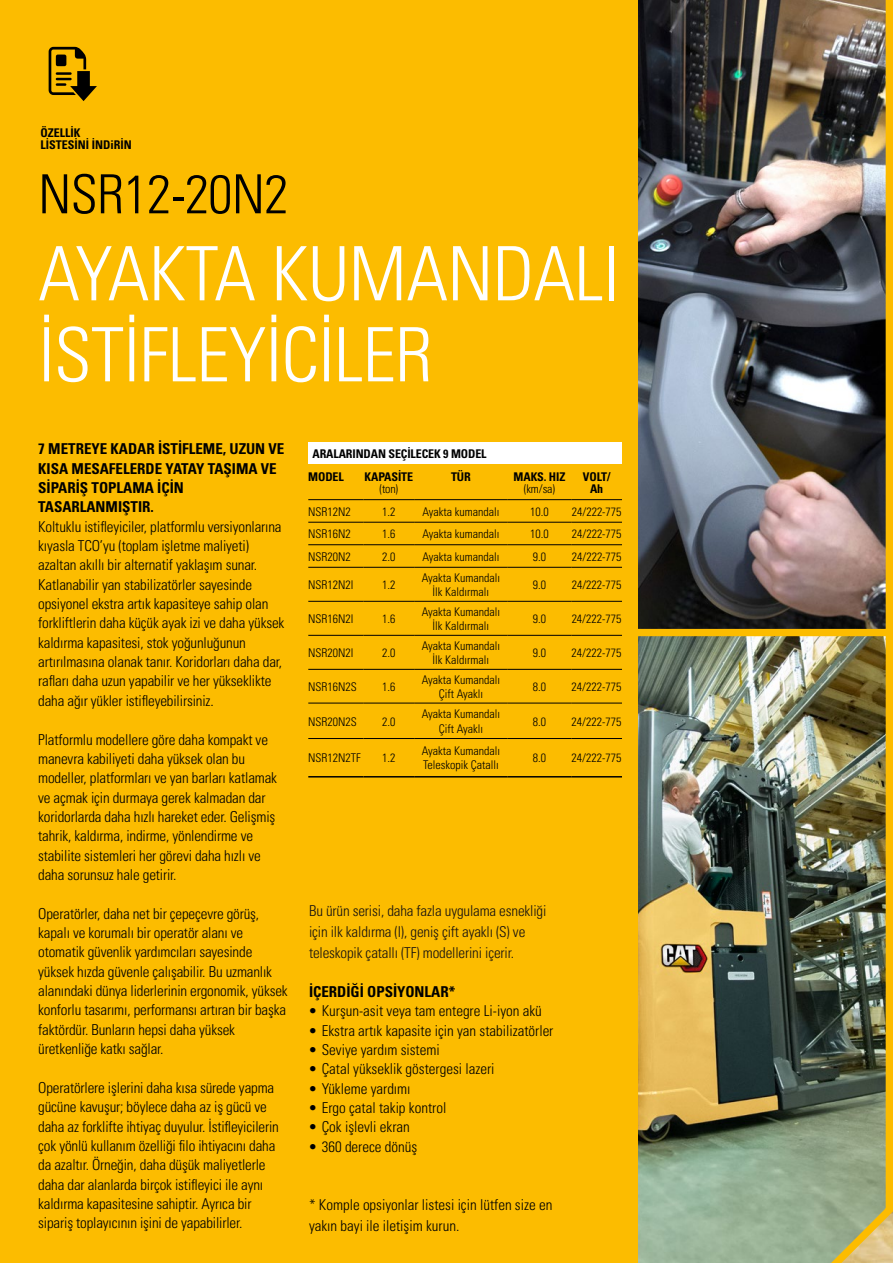
<style>
.page{position:relative;width:893px;height:1263px;background:#fff}
.page>*{position:absolute;margin:0;border:0;box-sizing:border-box;transform-origin:0 0}
.t1{font:75px/81px "Univers LTCYR 47 Light Cond";letter-spacing:-.01em;color:#fff}
.t2{font:54px "Univers LTCYR 47 Light Cond";letter-spacing:-.01em;color:#000}
.t3{font:15px/19.4px "Univers LTCYR 47 Light Cond";letter-spacing:-.01em;color:#000}
.t4{font:15px/21px "Univers LTCYR 47 Light Cond";letter-spacing:-.01em;color:#181310}
.t5{font:15px/19.4px "Univers LTCYR 67 Bold Cond";color:#000}
.t6{font:12px/14.4px "Univers LTCYR 47 Light Cond";color:#000;text-align:center}
.t7{font:12px/12px "Univers LTCYR 67 Bold Cond";letter-spacing:-.01em;color:#000}
</style>
<div class="page">
<img style="left:638px;top:636px;width:255px;height:627px">
<img style="left:638px;top:0;width:255px;height:636px">
<div style="left:0;top:0;width:638px;height:1263px;background:#fcbc00"></div>
<div style="left:308px;top:442px;width:314px;height:21px;background:#fff"></div>
<hr style="left:364px;top:776px;width:50px;height:1px;background:#000">
<hr style="left:414px;top:776px;width:94px;height:1px;background:#000">
<hr style="left:508px;top:776px;width:63px;height:1px;background:#000">
<hr style="left:571px;top:776px;width:51px;height:1px;background:#000">
<hr style="left:308px;top:544px;width:56px;height:1px;background:#000">
<hr style="left:364px;top:544px;width:50px;height:1px;background:#000">
<hr style="left:414px;top:544px;width:94px;height:1px;background:#000">
<hr style="left:508px;top:544px;width:63px;height:1px;background:#000">
<hr style="left:571px;top:544px;width:51px;height:1px;background:#000">
<hr style="left:364px;top:601px;width:50px;height:1px;background:#000">
<hr style="left:414px;top:601px;width:94px;height:1px;background:#000">
<hr style="left:508px;top:601px;width:63px;height:1px;background:#000">
<hr style="left:571px;top:601px;width:51px;height:1px;background:#000">
<hr style="left:308px;top:635px;width:56px;height:1px;background:#000">
<hr style="left:364px;top:635px;width:50px;height:1px;background:#000">
<hr style="left:414px;top:635px;width:94px;height:1px;background:#000">
<hr style="left:508px;top:635px;width:63px;height:1px;background:#000">
<hr style="left:308px;top:522px;width:56px;height:1px;background:#000">
<hr style="left:364px;top:522px;width:50px;height:1px;background:#000">
<hr style="left:414px;top:522px;width:94px;height:1px;background:#000">
<hr style="left:508px;top:522px;width:63px;height:1px;background:#000">
<hr style="left:571px;top:522px;width:51px;height:1px;background:#000">
<hr style="left:364px;top:567px;width:50px;height:1px;background:#000">
<hr style="left:414px;top:567px;width:94px;height:1px;background:#000">
<hr style="left:508px;top:567px;width:63px;height:1px;background:#000">
<hr style="left:571px;top:567px;width:51px;height:1px;background:#000">
<hr style="left:308px;top:601px;width:56px;height:1px;background:#000">
<hr style="left:308px;top:499px;width:56px;height:1px;background:#000">
<hr style="left:364px;top:499px;width:50px;height:1px;background:#000">
<hr style="left:414px;top:499px;width:94px;height:1px;background:#000">
<hr style="left:508px;top:499px;width:63px;height:1px;background:#000">
<hr style="left:571px;top:499px;width:51px;height:1px;background:#000">
<hr style="left:308px;top:567px;width:56px;height:1px;background:#000">
<hr style="left:308px;top:776px;width:56px;height:1px;background:#000">
<hr style="left:571px;top:635px;width:51px;height:1px;background:#000">
<hr style="left:571px;top:669px;width:51px;height:1px;background:#000">
<hr style="left:308px;top:703px;width:56px;height:1px;background:#000">
<hr style="left:364px;top:703px;width:50px;height:1px;background:#000">
<hr style="left:414px;top:703px;width:94px;height:1px;background:#000">
<hr style="left:508px;top:703px;width:63px;height:1px;background:#000">
<hr style="left:571px;top:703px;width:51px;height:1px;background:#000">
<hr style="left:308px;top:738px;width:56px;height:1px;background:#000">
<hr style="left:364px;top:738px;width:50px;height:1px;background:#000">
<hr style="left:414px;top:738px;width:94px;height:1px;background:#000">
<hr style="left:508px;top:738px;width:63px;height:1px;background:#000">
<hr style="left:571px;top:738px;width:51px;height:1px;background:#000">
<hr style="left:308px;top:669px;width:56px;height:1px;background:#000">
<hr style="left:364px;top:669px;width:50px;height:1px;background:#000">
<hr style="left:414px;top:669px;width:94px;height:1px;background:#000">
<hr style="left:508px;top:669px;width:63px;height:1px;background:#000">
<svg style="left:49px;top:47px;width:48px;height:54px"></svg>
<p class="t7" style="left:40px;top:126px;width:93px">ÖZELLİK<br>LİSTESİNİ İNDiRİN</p>
<h2 class="t2" style="left:38px;top:158px;width:252px">NSR12-20N2</h2>
<h1 class="t1" style="left:38px;top:229px;width:583px">AYAKTA KUMANDALI<br>İSTİFLEYİCİLER</h1>
<p class="t5" style="left:38px;top:439px;width:248px">7 METREYE KADAR İSTİFLEME, UZUN VE<br>KISA MESAFELERDE YATAY TAŞIMA VE<br>SİPARİŞ TOPLAMA İÇİN<br>TASARLANMIŞTIR.</p>
<p class="t3" style="left:38px;top:516px;width:248px">Koltuklu istifleyiciler, platformlu versiyonlarına kıyasla TCO’yu (toplam işletme maliyeti) azaltan akıllı bir alternatif yaklaşım sunar.<br>Katlanabilir yan stabilizatörler sayesinde opsiyonel ekstra artık kapasiteye sahip olan forkliftlerin daha küçük ayak izi ve daha yüksek kaldırma kapasitesi, stok yoğunluğunun artırılmasına olanak tanır. Koridorları daha dar, rafları daha uzun yapabilir ve her yükseklikte daha ağır yükler istifleyebilirsiniz.</p>
<p class="t3" style="left:38px;top:729px;width:240px">Platformlu modellere göre daha kompakt ve manevra kabiliyeti daha yüksek olan bu modeller, platformları ve yan barları katlamak ve açmak için durmaya gerek kalmadan dar koridorlarda daha hızlı hareket eder. Gelişmiş tahrik, kaldırma, indirme, yönlendirme ve stabilite sistemleri her görevi daha hızlı ve daha sorunsuz hale getirir.</p>
<p class="t3" style="left:38px;top:903px;width:251px">Operatörler, daha net bir çepeçevre görüş, kapalı ve korumalı bir operatör alanı ve otomatik güvenlik yardımcıları sayesinde yüksek hızda güvenle çalışabilir. Bu uzmanlık alanındaki dünya liderlerinin ergonomik, yüksek konforlu tasarımı, performansı artıran bir başka faktördür. Bunların hepsi daha yüksek üretkenliğe katkı sağlar.</p>
<p class="t3" style="left:38px;top:1077px;width:242px">Operatörlere işlerini daha kısa sürede yapma gücüne kavuşur; böylece daha az iş gücü ve daha az forklifte ihtiyaç duyulur. İstifleyicilerin çok yönlü kullanım özelliği filo ihtiyacını daha da azaltır. Örneğin, daha düşük maliyetlerle daha dar alanlarda birçok istifleyici ile aynı kaldırma kapasitesine sahiptir. Ayrıca bir sipariş toplayıcının işini de yapabilirler.</p>
<p class="t7" style="left:308px;top:442px;width:180px;line-height:22.8px;text-indent:4px">ARALARINDAN SEÇİLECEK 9 MODEL<br>MODEL</p>
<p class="t7" style="left:365px;top:470px;width:50px">KAPASİTE</p>
<p class="t6" style="left:379px;top:480px;width:20px">(ton)</p>
<p class="t7" style="left:451px;top:470px;width:21px">TÜR</p>
<p class="t7" style="left:514px;top:470px;width:53px">MAKS. HIZ</p>
<p class="t6" style="left:524px;top:480px;width:33px">(km/sa)</p>
<p class="t7" style="left:583px;top:470px;width:29px;text-align:center">VOLT/<br>Ah</p>
<p class="t6" style="left:308px;top:504px;width:44px">NSR12N2</p>
<p class="t6" style="left:382px;top:504px;width:15px">1.2</p>
<p class="t6" style="left:422px;top:504px;width:79px">Ayakta kumandalı</p>
<p class="t6" style="left:530px;top:504px;width:20px">10.0</p>
<p class="t6" style="left:572px;top:504px;width:51px">24/222-775</p>
<p class="t6" style="left:308px;top:526px;width:44px">NSR16N2</p>
<p class="t6" style="left:382px;top:526px;width:15px">1.6</p>
<p class="t6" style="left:422px;top:526px;width:79px">Ayakta kumandalı</p>
<p class="t6" style="left:530px;top:526px;width:20px">10.0</p>
<p class="t6" style="left:572px;top:526px;width:51px">24/222-775</p>
<p class="t6" style="left:308px;top:549px;width:44px">NSR20N2</p>
<p class="t6" style="left:382px;top:549px;width:15px">2.0</p>
<p class="t6" style="left:422px;top:549px;width:79px">Ayakta kumandalı</p>
<p class="t6" style="left:533px;top:549px;width:15px">9.0</p>
<p class="t6" style="left:572px;top:549px;width:51px">24/222-775</p>
<p class="t6" style="left:308px;top:577px;width:47px">NSR12N2I</p>
<p class="t6" style="left:382px;top:577px;width:15px">1.2</p>
<p class="t6" style="left:422px;top:570px;width:80px">Ayakta Kumandalı<br>İlk Kaldırmalı</p>
<p class="t6" style="left:533px;top:577px;width:15px">9.0</p>
<p class="t6" style="left:572px;top:577px;width:51px">24/222-775</p>
<p class="t6" style="left:308px;top:611px;width:47px">NSR16N2I</p>
<p class="t6" style="left:382px;top:611px;width:15px">1.6</p>
<p class="t6" style="left:422px;top:604px;width:80px">Ayakta Kumandalı<br>İlk Kaldırmalı</p>
<p class="t6" style="left:533px;top:611px;width:15px">9.0</p>
<p class="t6" style="left:572px;top:611px;width:51px">24/222-775</p>
<p class="t6" style="left:308px;top:645px;width:47px">NSR20N2I</p>
<p class="t6" style="left:382px;top:645px;width:15px">2.0</p>
<p class="t6" style="left:422px;top:638px;width:80px">Ayakta Kumandalı<br>İlk Kaldırmalı</p>
<p class="t6" style="left:533px;top:645px;width:15px">9.0</p>
<p class="t6" style="left:572px;top:645px;width:51px">24/222-775</p>
<p class="t6" style="left:308px;top:679px;width:50px">NSR16N2S</p>
<p class="t6" style="left:382px;top:679px;width:15px">1.6</p>
<p class="t6" style="left:422px;top:672px;width:80px">Ayakta Kumandalı<br>Çift Ayaklı</p>
<p class="t6" style="left:533px;top:679px;width:15px">8.0</p>
<p class="t6" style="left:572px;top:679px;width:51px">24/222-775</p>
<p class="t6" style="left:308px;top:713px;width:50px">NSR20N2S</p>
<p class="t6" style="left:382px;top:713px;width:15px">2.0</p>
<p class="t6" style="left:422px;top:706px;width:80px">Ayakta Kumandalı<br>Çift Ayaklı</p>
<p class="t6" style="left:533px;top:713px;width:15px">8.0</p>
<p class="t6" style="left:572px;top:713px;width:51px">24/222-775</p>
<p class="t6" style="left:308px;top:750px;width:54px">NSR12N2TF</p>
<p class="t6" style="left:382px;top:750px;width:15px">1.2</p>
<p class="t6" style="left:422px;top:743px;width:80px;text-align:left">Ayakta Kumandalı<br>Teleskopik Çatallı</p>
<p class="t6" style="left:533px;top:750px;width:15px">8.0</p>
<p class="t6" style="left:572px;top:750px;width:51px">24/222-775</p>
<p class="t4" style="left:309px;top:899px;width:239px">Bu ürün serisi, daha fazla uygulama esnekliği için ilk kaldırma (I), geniş çift ayaklı (S) ve teleskopik çatallı (TF) modellerini içerir.</p>
<p class="t5" style="left:309px;top:981px;width:148px">İÇERDİĞİ OPSİYONLAR*</p>
<p class="t3" style="left:309px;top:1000px;width:234px">• Kurşun-asit veya tam entegre Li-iyon akü</p>
<p class="t3" style="left:309px;top:1020px;width:246px">• Ekstra artık kapasite için yan stabilizatörler</p>
<p class="t3" style="left:309px;top:1039px;width:132px">• Seviye yardım sistemi</p>
<p class="t3" style="left:309px;top:1058px;width:187px">• Çatal yükseklik göstergesi lazeri</p>
<p class="t3" style="left:309px;top:1078px;width:103px">• Yükleme yardımı</p>
<p class="t3" style="left:309px;top:1097px;width:139px">• Ergo çatal takip kontrol</p>
<p class="t3" style="left:309px;top:1116px;width:102px">• Çok işlevli ekran</p>
<p class="t3" style="left:309px;top:1136px;width:110px">• 360 derece dönüş</p>
<p class="t3" style="left:309px;top:1193px;width:245px;line-height:21px">* Komple opsiyonlar listesi için lütfen size en yakın bayi ile iletişim kurun.</p>
</div>
